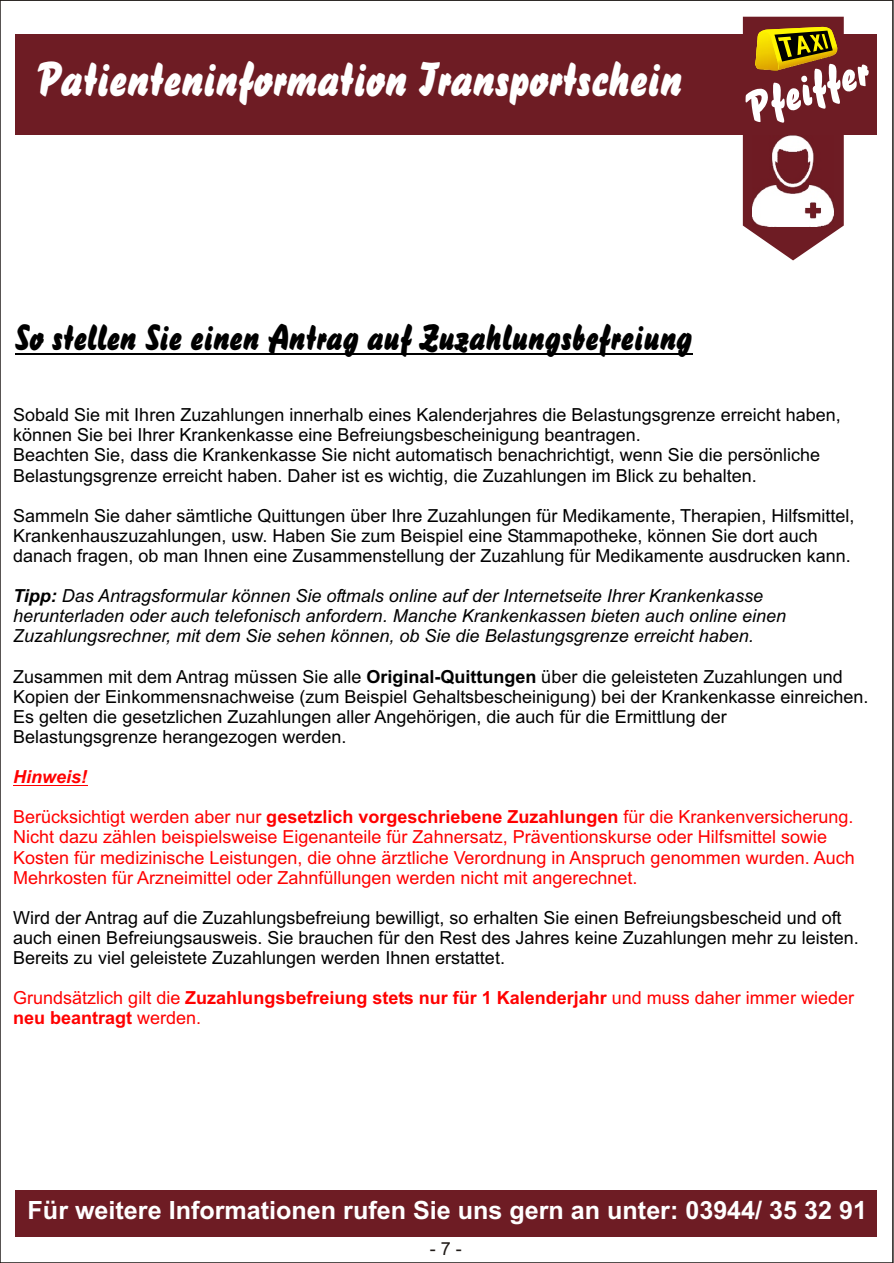
<style>
.page{position:relative;width:894px;height:1263px;background:#fff}
.page>*{position:absolute;margin:0;border:0;box-sizing:border-box;transform-origin:0 0}
.t1{font:700 48.15px "Brush Stroke 26";color:#fff}
.t2{font:700 44.25px "Brush Stroke 26";color:#fff}
.t3{font:700 36px "Brush Stroke 26";color:#000}
.t4{font:700 25.2px "Arial";color:#fff}
.t5{font:18px/20.1px "Arial";color:#000}
.t6{font:18px/20.1px "Arial";color:#f00}
.t7{font:italic 18px/20.1px "Arial";color:#000}
.t8{font:700 18px/20.1px "Arial";color:#f00}
.t9{font:italic 700 18px "Arial";color:#f00}
.t10{font:18px "Arial";color:#1f1a17}
.s1{font-weight:700}
.s2{font-weight:400}
</style>
<div class="page">
<div style="left:15px;top:34px;width:861px;height:101px;background:#6e1c24"></div>
<svg style="left:743px;top:17px;width:101px;height:243px"></svg>
<div style="left:15px;top:1190px;width:861px;height:46px;background:#6e1c24"></div>
<hr style="left:15px;top:353px;width:678px;height:2px;background:#000">
<img style="left:752px;top:136px;width:81px;height:90px">
<hr style="left:13px;top:785px;width:74px;height:1px;background:#f00">
<h1 class="t1" style="left:36px;top:49px;width:648px">Patienteninformation Transportschein</h1>
<h2 class="t2" style="left:738px;top:84px;width:129px;rotate:-19deg">Pfeiffer</h2>
<h3 class="t3" style="left:15px;top:315px;width:679px">So stellen Sie einen Antrag auf Zuzahlungsbefreiung</h3>
<p class="t5" style="left:13px;top:406px;width:829px">Sobald Sie mit Ihren Zuzahlungen innerhalb eines Kalenderjahres die Belastungsgrenze erreicht haben, können Sie bei Ihrer Krankenkasse eine Befreiungsbescheinigung beantragen.<br>Beachten Sie, dass die Krankenkasse Sie nicht automatisch benachrichtigt, wenn Sie die persönliche Belastungsgrenze erreicht haben. Daher ist es wichtig, die Zuzahlungen im Blick zu behalten.</p>
<p class="t5" style="left:13px;top:507px;width:843px">Sammeln Sie daher sämtliche Quittungen über Ihre Zuzahlungen für Medikamente, Therapien, Hilfsmittel,<br>Krankenhauszuzahlungen, usw. Haben Sie zum Beispiel eine Stammapotheke, können Sie dort auch danach fragen, ob man Ihnen eine Zusammenstellung der Zuzahlung für Medikamente ausdrucken kann.</p>
<p class="t7" style="left:13px;top:587px;width:774px"><span class="s1">Tipp:</span> Das Antragsformular können Sie oftmals online auf der Internetseite Ihrer Krankenkasse herunterladen oder auch telefonisch anfordern. Manche Krankenkassen bieten auch online einen<br>Zuzahlungsrechner, mit dem Sie sehen können, ob Sie die Belastungsgrenze erreicht haben.</p>
<p class="t5" style="left:13px;top:668px;width:857px">Zusammen mit dem Antrag müssen Sie alle <span class="s1">Original-Quittungen</span> über die geleisteten Zuzahlungen und Kopien der Einkommensnachweise (zum Beispiel Gehaltsbescheinigung) bei der Krankenkasse einreichen.<br>Es gelten die gesetzlichen Zuzahlungen aller Angehörigen, die auch für die Ermittlung der Belastungsgrenze herangezogen werden.</p>
<p class="t9" style="left:13px;top:770px;width:76px">Hinweis!</p>
<p class="t6" style="left:13px;top:809px;width:843px">Berücksichtigt werden aber nur <span class="s1">gesetzlich vorgeschriebene Zuzahlungen</span> für die Krankenversicherung.<br>Nicht dazu zählen beispielsweise Eigenanteile für Zahnersatz, Präventionskurse oder Hilfsmittel sowie Kosten für medizinische Leistungen, die ohne ärztliche Verordnung in Anspruch genommen wurden. Auch Mehrkosten für Arzneimittel oder Zahnfüllungen werden nicht mit angerechnet.</p>
<p class="t5" style="left:13px;top:909px;width:847px">Wird der Antrag auf die Zuzahlungsbefreiung bewilligt, so erhalten Sie einen Befreiungsbescheid und oft auch einen Befreiungsausweis. Sie brauchen für den Rest des Jahres keine Zuzahlungen mehr zu leisten.<br>Bereits zu viel geleistete Zuzahlungen werden Ihnen erstattet.</p>
<p class="t8" style="left:13px;top:990px;width:842px"><span class="s2">Grundsätzlich gilt die</span> Zuzahlungsbefreiung stets nur für 1 Kalenderjahr <span class="s2">und muss daher immer wieder </span>neu beantragt <span class="s2">werden.</span></p>
<h3 class="t4" style="left:28px;top:1200px;width:841px">Für weitere Informationen rufen Sie uns gern an unter: 03944/ 35 32 91</h3>
<p class="t10" style="left:430px;top:1242px;width:34px">- 7 -</p>
</div>
